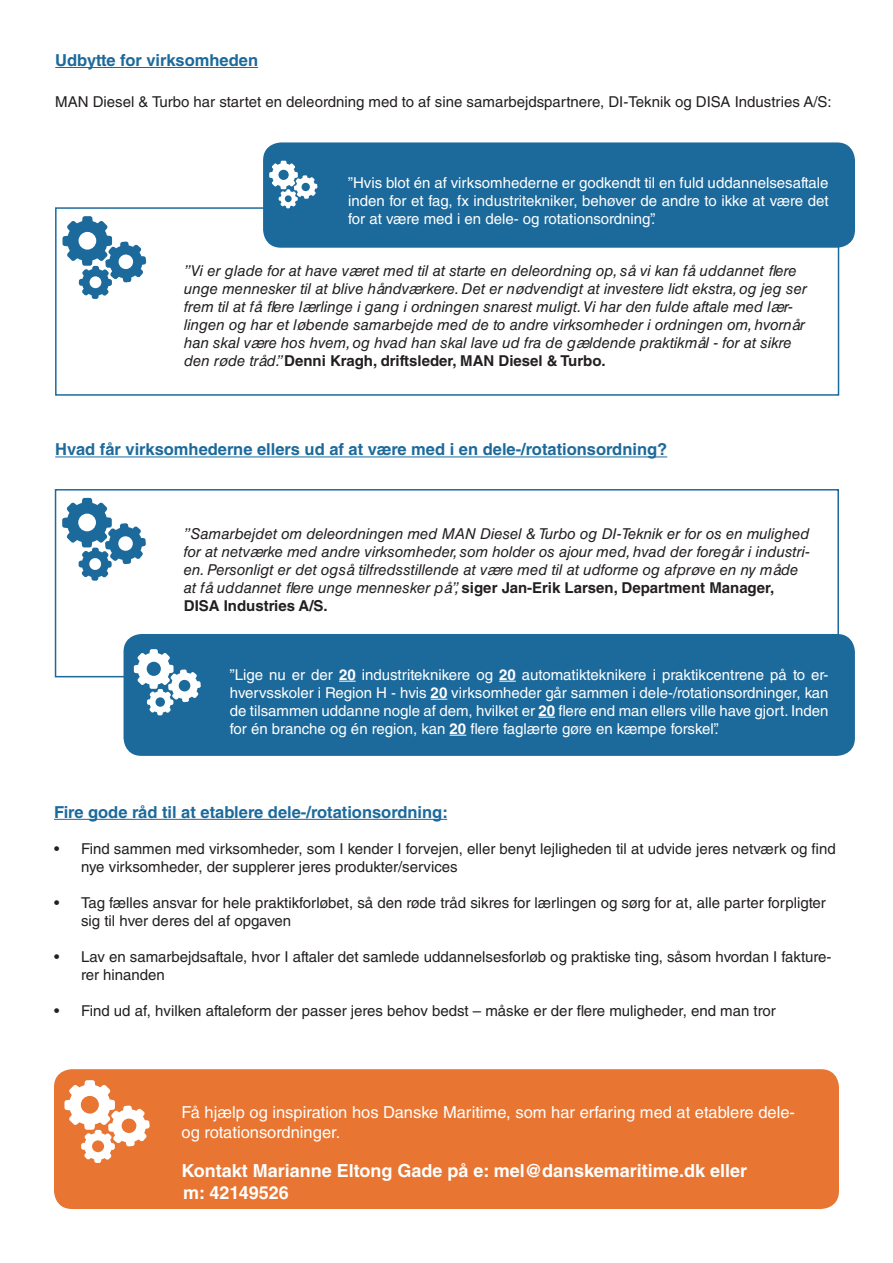
<style>
.page{position:relative;width:893px;height:1263px;background:#fff}
.page>*{position:absolute;margin:0;border:0;box-sizing:border-box;transform-origin:0 0}
.t1{font:700 18px/21.6px "Helvetica LT Std";color:#fff}
.t2{font:700 16.5px "Helvetica LT Std";color:#1c6a9c}
.t3{font:16.5px/19.8px "Helvetica LT Std";color:#fff}
.t4{font:italic 15px/18px "Helvetica LT Std";color:#231f20}
.t5{font:15px/18px "Helvetica LT Std";color:#231f20}
.t6{font:15px/18px "Helvetica LT Std";color:#fff;text-align:justify}
.s1{font-weight:700;font-style:normal}
.s2{font-weight:700}
</style>
<div class="page">
<hr style="left:54px;top:819px;width:393px;height:1px;background:#1c6a9c">
<hr style="left:55px;top:67px;width:203px;height:1px;background:#1c6a9c">
<hr style="left:55px;top:456px;width:612px;height:1px;background:#1c6a9c">
<div style="left:54px;top:1069px;width:785px;height:140px;background:#e87532;border-radius:18px"></div>
<svg style="left:64px;top:1080px;width:86px;height:83px"></svg>
<svg style="left:63px;top:216px;width:83px;height:83px"></svg>
<div style="left:55px;top:207px;width:784px;height:189px;border:2px solid #1c6a9c"></div>
<div style="left:263px;top:142px;width:592px;height:106px;background:#1c6a9c;border-radius:18px"></div>
<svg style="left:269px;top:161px;width:48px;height:47px"></svg>
<svg style="left:62px;top:498px;width:84px;height:83px"></svg>
<div style="left:55px;top:489px;width:784px;height:188px;border:2px solid #1c6a9c"></div>
<div style="left:124px;top:634px;width:731px;height:122px;background:#1c6a9c;border-radius:18px"></div>
<svg style="left:339px;top:681px;width:17px;height:1px"></svg>
<svg style="left:499px;top:681px;width:17px;height:1px"></svg>
<svg style="left:431px;top:699px;width:16px;height:1px"></svg>
<svg style="left:538px;top:717px;width:17px;height:1px"></svg>
<svg style="left:450px;top:735px;width:16px;height:1px"></svg>
<svg style="left:134px;top:649px;width:67px;height:66px"></svg>
<p class="t2" style="left:55px;top:50px;width:204px">Udbytte for virksomheden</p>
<p class="t5" style="left:55px;top:92px;width:778px">MAN Diesel &amp; Turbo har startet en deleordning med to af sine samarbejdspartnere, DI-Teknik og DISA Industries A/S:</p>
<p class="t6" style="left:348px;top:174px;width:482px">”Hvis blot én af virksomhederne er godkendt til en fuld uddannelsesaftale inden for et fag, fx industritekniker, behøver de andre to ikke at være det for at være med i en dele- og rotationsordning”.</p>
<p class="t4" style="left:184px;top:261px;width:624px">”Vi er glade for at have været med til at starte en deleordning op, så vi kan få uddannet flere unge mennesker til at blive håndværkere. Det er nødvendigt at investere lidt ekstra, og jeg ser frem til at få flere lærlinge i gang i ordningen snarest muligt. Vi har den fulde aftale med lær&shy;lingen og har et løbende samarbejde med de to andre virksomheder i ordningen om, hvornår han skal være hos hvem, og hvad han skal lave ud fra de gældende praktikmål - for at sikre den røde tråd.” <span class="s1">Denni Kragh, driftsleder, MAN Diesel &amp; Turbo.</span></p>
<p class="t2" style="left:55px;top:439px;width:613px">Hvad får virksomhederne ellers ud af at være med i en dele-/rotationsordning?</p>
<p class="t4" style="left:184px;top:525px;width:628px">”Samarbejdet om deleordningen med MAN Diesel &amp; Turbo og DI-Teknik er for os en mulighed for at netværke med andre virksomheder, som holder os ajour med, hvad der foregår i industri&shy;en. Personligt er det også tilfredsstillende at være med til at udforme og afprøve en ny måde at få uddannet flere unge mennesker på”, <span class="s1">siger Jan-Erik Larsen, Department Manager, DISA Industries A/S.</span></p>
<p class="t6" style="left:230px;top:665px;width:600px">”Lige nu er der <span class="s2">20</span> industriteknikere og <span class="s2">20</span> automatikteknikere i praktikcentrene på to er&shy;hvervsskoler i Region H - hvis <span class="s2">20</span> virksomheder går sammen i dele-/rotationsordninger, kan de tilsammen uddanne nogle af dem, hvilket er <span class="s2">20</span> flere end man ellers ville have gjort. Inden for én branche og én region, kan <span class="s2">20</span> flere faglærte gøre en kæmpe forskel”.</p>
<p class="t2" style="left:54px;top:802px;width:395px">Fire gode råd til at etablere dele-/rotationsordning:</p>
<p class="t5" style="left:81px;top:839px;width:756px;text-indent:-27px">• Find sammen med virksomheder, som I kender I forvejen, eller benyt lejligheden til at udvide jeres netværk og find nye virksomheder, der supplerer jeres produkter/services</p>
<p class="t5" style="left:81px;top:893px;width:746px;text-indent:-27px">• Tag fælles ansvar for hele praktikforløbet, så den røde tråd sikres for lærlingen og sørg for at, alle parter forpligter sig til hver deres del af opgaven</p>
<p class="t5" style="left:81px;top:947px;width:752px;text-indent:-27px">• Lav en samarbejdsaftale, hvor I aftaler det samlede uddannelsesforløb og praktiske ting, såsom hvordan I fakture&shy;rer hinanden</p>
<p class="t5" style="left:54px;top:1001px;width:723px">• Find ud af, hvilken aftaleform der passer jeres behov bedst – måske er der flere muligheder, end man tror</p>
<p class="t3" style="left:182px;top:1102px;width:615px">Få hjælp og inspiration hos Danske Maritime, som har erfaring med at etablere dele&shy;og rotationsordninger.</p>
<p class="t1" style="left:182px;top:1160px;width:567px">Kontakt Marianne Eltong Gade på e: mel@danskemaritime.dk eller m: 42149526</p>
</div>
